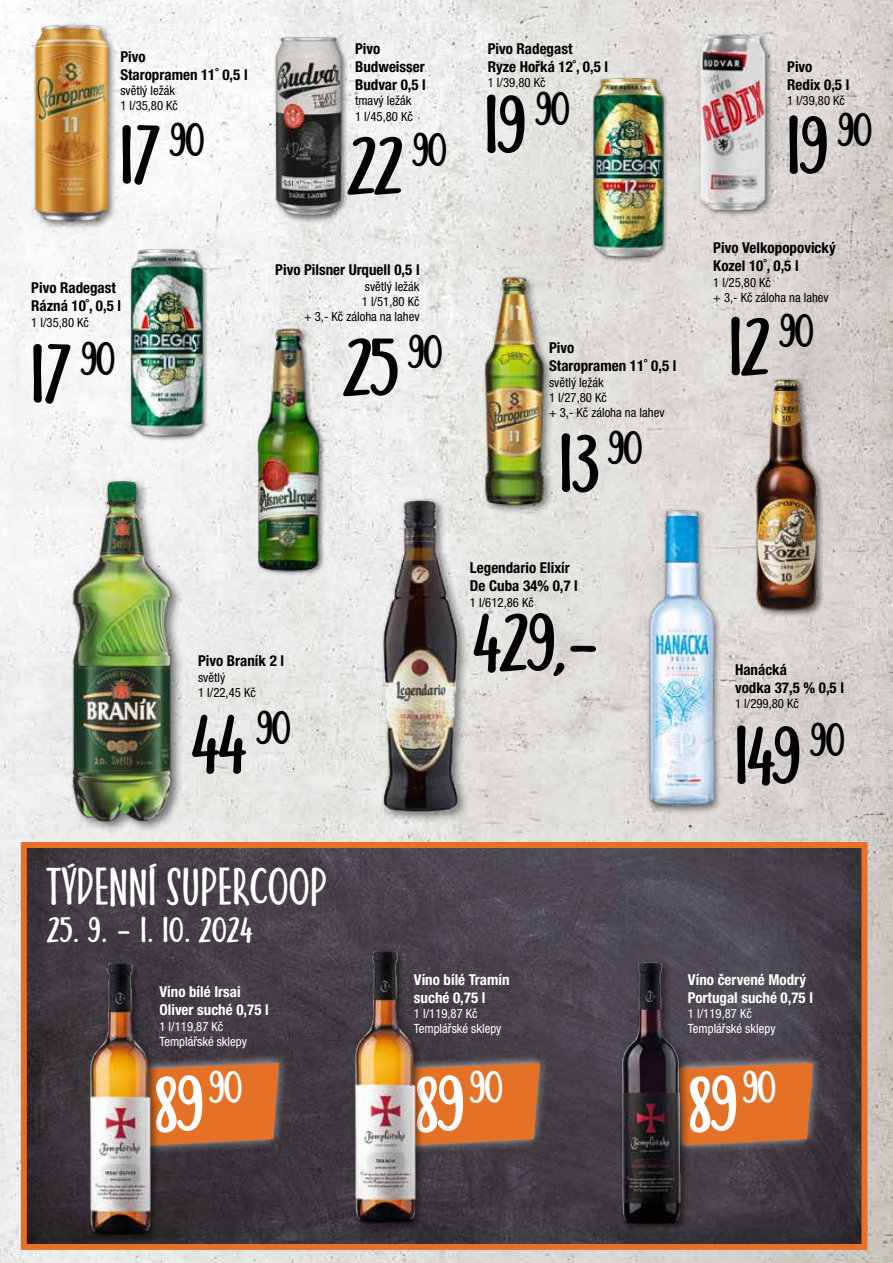
<style>
.page{position:relative;width:893px;height:1263px;background:#fff}
.page>*{position:absolute;margin:0;border:0;box-sizing:border-box;transform-origin:0 0}
.t1{font:700 82.5px "Nuit";color:#000}
.t2{font:700 79.5px "Nuit";color:#fff}
.t3{font:700 45px "Nuit";letter-spacing:.04em;color:#fff}
.t4{font:700 36px "Nuit";letter-spacing:.04em;color:#fff}
.t5{font:700 condensed 15px/18px "Helvetica Neue LT Pro";color:#000}
.t6{font:700 condensed 15px/18px "Helvetica Neue LT Pro";color:#fff}
.t7{font:condensed 12.75px/15.3px "Helvetica Neue LT Pro";color:#000}
.t8{font:condensed 12.75px/15.3px "Helvetica Neue LT Pro";color:#fff}
</style>
<div class="page">
<img style="left:0;top:0;width:893px;height:1263px">
<img style="left:28px;top:849px;width:832px;height:394px">
<div style="left:21px;top:842px;width:846px;height:408px;border:6px solid #e47126"></div>
<div style="left:135px;top:1054px;width:153px;height:101px;background:#fff;opacity:.75"></div>
<svg style="left:169px;top:1063px;width:110px;height:82px;background:#d86f2c"></svg>
<div style="left:396px;top:1054px;width:153px;height:101px;background:#fff;opacity:.75"></div>
<svg style="left:433px;top:1063px;width:107px;height:82px;background:#d76f2c"></svg>
<div style="left:669px;top:1054px;width:153px;height:101px;background:#fff;opacity:.75"></div>
<svg style="left:697px;top:1063px;width:116px;height:82px;background:#d9702c"></svg>
<img style="left:15px;top:15px;width:107px;height:224px">
<img style="left:688px;top:24px;width:94px;height:199px">
<img style="left:262px;top:27px;width:94px;height:199px">
<img style="left:451px;top:239px;width:127px;height:299px">
<img style="left:71px;top:951px;width:98px;height:299px">
<img style="left:603px;top:951px;width:94px;height:286px">
<img style="left:336px;top:938px;width:97px;height:299px">
<img style="left:329px;top:492px;width:183px;height:327px">
<img style="left:24px;top:444px;width:196px;height:423px">
<img style="left:249px;top:323px;width:79px;height:253px">
<img style="left:114px;top:228px;width:106px;height:229px">
<img style="left:577px;top:57px;width:102px;height:221px">
<img style="left:718px;top:347px;width:136px;height:284px">
<img style="left:640px;top:501px;width:83px;height:320px">
<p class="t5" style="left:355px;top:40px;width:72px">Pivo<br>Budweisser<br>Budvar 0,5 l</p>
<p class="t7" style="left:355px;top:93px;width:59px">tmavý ležák<br>1 l/45,80 Kč</p>
<p class="t5" style="left:120px;top:47px;width:129px">Pivo<br>Staropramen 11˚ 0,5 l</p>
<p class="t7" style="left:120px;top:83px;width:59px">světlý ležák<br>1 l/35,80 Kč</p>
<h1 class="t1" style="left:120px;top:106px;width:85px">17 <sup>90</sup></h1>
<h1 class="t1" style="left:349px;top:117px;width:99px">22 <sup>90</sup></h1>
<p class="t5" style="left:488px;top:39px;width:122px">Pivo Radegast<br>Ryze Hořká 12˚, 0,5 l</p>
<p class="t7" style="left:488px;top:75px;width:59px">1 l/39,80 Kč</p>
<h1 class="t1" style="left:485px;top:76px;width:86px">19 <sup>90</sup></h1>
<p class="t5" style="left:31px;top:279px;width:91px">Pivo Radegast<br>Rázná 10˚, 0,5 l</p>
<p class="t7" style="left:31px;top:314px;width:59px">1 l/35,80 Kč</p>
<h1 class="t1" style="left:31px;top:325px;width:85px">17 <sup>90</sup></h1>
<p class="t5" style="left:275px;top:261px;width:146px">Pivo Pilsner Urquell 0,5 l</p>
<p class="t7" style="left:304px;top:278px;width:117px;text-align:right">světlý ležák<br>1 l/51,80 Kč<br>+ 3,- Kč záloha na lahev</p>
<h1 class="t1" style="left:344px;top:319px;width:99px">25 <sup>90</sup></h1>
<p class="t5" style="left:198px;top:652px;width:87px">Pivo Braník 2 l</p>
<p class="t7" style="left:198px;top:669px;width:59px">světlý<br>1 l/22,45 Kč</p>
<h1 class="t1" style="left:193px;top:695px;width:99px">44 <sup>90</sup></h1>
<p class="t5" style="left:549px;top:339px;width:129px">Pivo<br>Staropramen 11˚ 0,5 l</p>
<p class="t7" style="left:549px;top:374px;width:117px">světlý ležák<br>1 l/27,80 Kč<br>+ 3,- Kč záloha na lahev</p>
<h1 class="t1" style="left:560px;top:415px;width:84px">13 <sup>90</sup></h1>
<p class="t5" style="left:470px;top:559px;width:109px">Legendario Elixír<br>De Cuba 34% 0,7 l</p>
<p class="t7" style="left:470px;top:594px;width:65px">1 l/612,86 Kč</p>
<h1 class="t1" style="left:474px;top:594px;width:128px">429,-</h1>
<p class="t5" style="left:787px;top:57px;width:64px">Pivo<br>Redix 0,5 l</p>
<p class="t7" style="left:787px;top:93px;width:59px">1 l/39,80 Kč</p>
<h1 class="t1" style="left:787px;top:97px;width:86px">19 <sup>90</sup></h1>
<p class="t5" style="left:713px;top:239px;width:124px">Pivo Velkopopovický<br>Kozel 10˚, 0,5 l</p>
<p class="t7" style="left:713px;top:274px;width:117px">1 l/25,80 Kč<br>+ 3,- Kč záloha na lahev</p>
<h1 class="t1" style="left:729px;top:298px;width:86px">12 <sup>90</sup></h1>
<p class="t5" style="left:735px;top:660px;width:110px">Hanácká<br>vodka 37,5 % 0,5 l</p>
<p class="t7" style="left:735px;top:696px;width:65px">1 l/299,80 Kč</p>
<h1 class="t1" style="left:735px;top:707px;width:111px">149 <sup>90</sup></h1>
<h3 class="t3" style="left:47px;top:857px;width:281px">TÝDENNÍ SUPERCOOP</h3>
<h3 class="t4" style="left:47px;top:908px;width:207px">25. 9. – 1. 10. 2024</h3>
<p class="t6" style="left:159px;top:983px;width:111px">Víno bílé Irsai<br>Oliver suché 0,75 l</p>
<p class="t8" style="left:159px;top:1018px;width:89px">1 l/119,87 Kč<br>Templářské sklepy</p>
<p class="t6" style="left:414px;top:970px;width:97px">Víno bílé Tramín suché 0,75 l</p>
<p class="t8" style="left:414px;top:1005px;width:89px">1 l/119,87 Kč<br>Templářské sklepy</p>
<p class="t6" style="left:688px;top:970px;width:127px">Víno červené Modrý<br>Portugal suché 0,75 l</p>
<p class="t8" style="left:688px;top:1005px;width:89px">1 l/119,87 Kč<br>Templářské sklepy</p>
<h2 class="t2" style="left:154px;top:1058px;width:88px;rotate:-2deg">89 <sup>90</sup></h2>
<h2 class="t2" style="left:415px;top:1058px;width:88px;rotate:-2deg">89 <sup>90</sup></h2>
<h2 class="t2" style="left:688px;top:1058px;width:88px;rotate:-2deg">89 <sup>90</sup></h2>
</div>
